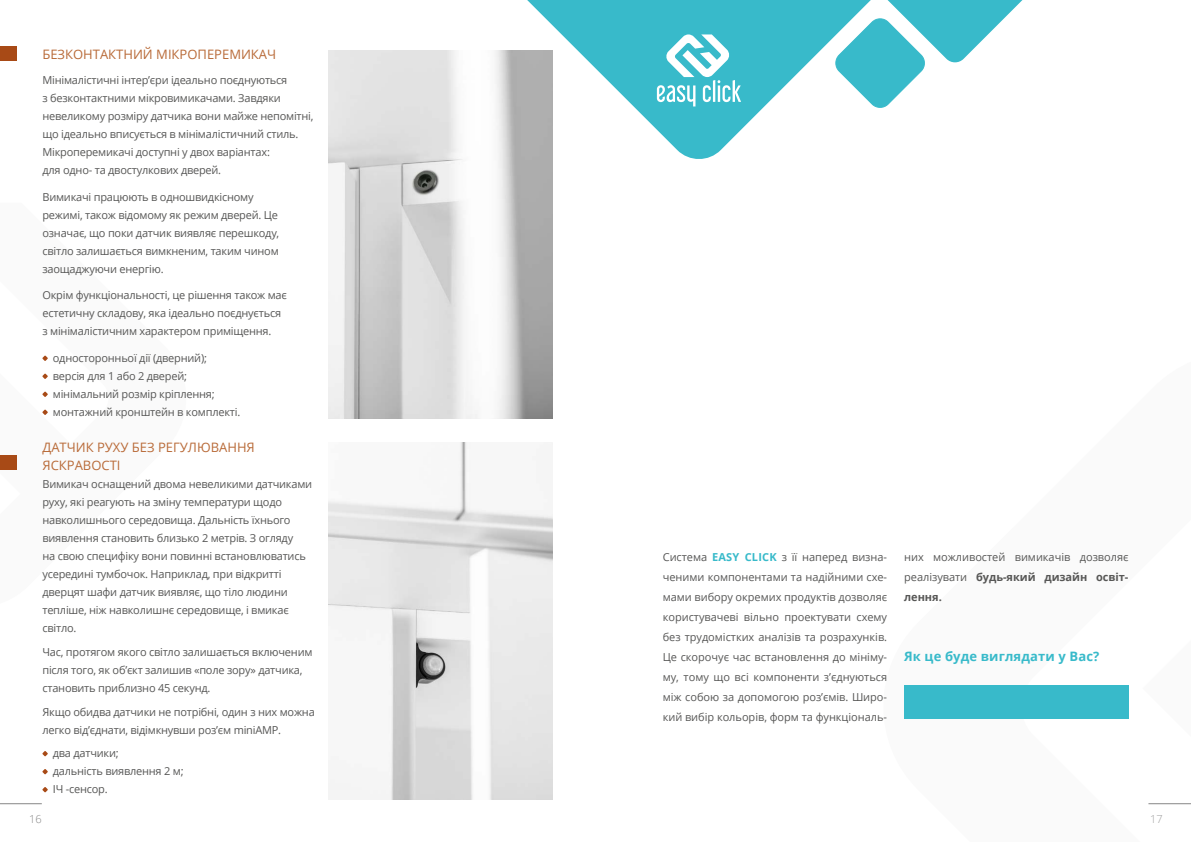
<style>
.page{position:relative;width:1191px;height:842px;background:#fff}
.page>*{position:absolute;margin:0;border:0;box-sizing:border-box;transform-origin:0 0}
.t1{font:13px/18px "Open Sans";color:#b96b39}
.t2{font:700 13px "Open Sans";letter-spacing:.01em;color:#38baca}
.t3{font:11px/18px "Open Sans";letter-spacing:-.02em;color:#575756}
.t4{font:300 11px "Open Sans";color:#878787}
.t5{font:300 11px "Open Sans";color:#a1a1a1}
.s1{font-weight:700;color:#38baca}
.s2{font-weight:700}
</style>
<div class="page">
<hr style="left:0;top:803px;width:42px;height:1px;background:#878787">
<hr style="left:1148px;top:803px;width:43px;height:1px;background:#878787">
<svg style="left:42px;top:751px;width:6px;height:5px"></svg>
<svg style="left:42px;top:769px;width:6px;height:5px"></svg>
<svg style="left:42px;top:787px;width:6px;height:5px"></svg>
<div style="left:0;top:455px;width:16px;height:15px;background:#a84a16"></div>
<img style="left:329px;top:442px;width:224px;height:357px">
<svg style="left:42px;top:356px;width:6px;height:5px"></svg>
<svg style="left:42px;top:374px;width:6px;height:5px"></svg>
<svg style="left:42px;top:392px;width:6px;height:5px"></svg>
<svg style="left:42px;top:410px;width:6px;height:5px"></svg>
<div style="left:0;top:46px;width:16px;height:15px;background:#a84a16"></div>
<img style="left:329px;top:50px;width:224px;height:368px">
<svg style="left:435px;top:0;width:398px;height:166px"></svg>
<svg style="left:657px;top:34px;width:84px;height:72px"></svg>
<svg style="left:833px;top:0;width:190px;height:108px"></svg>
<div style="left:904px;top:685px;width:224px;height:34px;background:#38baca"></div>
<p class="t1" style="left:42px;top:45px;width:235px">БЕЗКОНТАКТНИЙ МІКРОПЕРЕМИКАЧ</p>
<p class="t3" style="left:42px;top:71px;width:273px">Мінімалістичні інтер’єри ідеально поєднуються<br>з безконтактними мікровимикачами. Завдяки невеликому розміру датчика вони майже непомітні, що ідеально вписується в мінімалістичний стиль.<br>Мікроперемикачі доступні у двох варіантах:<br>для одно- та двостулкових дверей.</p>
<p class="t3" style="left:42px;top:188px;width:238px">Вимикачі працюють в одношвидкісному режимі, також відомому як режим дверей. Це означає, що поки датчик виявляє перешкоду, світло залишається вимкненим, таким чином заощаджуючи енергію.</p>
<p class="t3" style="left:42px;top:286px;width:246px">Окрім функціональності, це рішення також має естетичну складову, яка ідеально поєднується з мінімалістичним характером приміщення.</p>
<p class="t3" style="left:53px;top:349px;width:189px">односторонньої дії (дверний); версія для 1 або 2 дверей; мінімальний розмір кріплення; монтажний кронштейн в комплекті.</p>
<p class="t1" style="left:42px;top:438px;width:214px">ДАТЧИК РУХУ БЕЗ РЕГУЛЮВАННЯ<br>ЯСКРАВОСТІ</p>
<p class="t3" style="left:42px;top:475px;width:271px">Вимикач оснащений двома невеликими датчиками руху, які реагують на зміну температури щодо навколишнього середовища. Дальність їхнього виявлення становить близько 2 метрів. З огляду<br>на свою специфіку вони повинні встановлюватись усередині тумбочок. Наприклад, при відкритті дверцят шафи датчик виявляє, що тіло людини тепліше, ніж навколишнє середовище, і вмикає світло.</p>
<p class="t3" style="left:42px;top:643px;width:271px">Час, протягом якого світло залишається включеним після того, як об’єкт залишив «поле зору» датчика, становить приблизно 45 секунд.</p>
<p class="t3" style="left:42px;top:702px;width:274px">Якщо обидва датчики не потрібні, один з них можна легко від’єднати, відімкнувши роз’єм miniAMP.</p>
<p class="t3" style="left:53px;top:744px;width:132px">два датчики;<br>дальність виявлення 2 м;<br>ІЧ -сенсор.</p>
<p class="t3" style="left:663px;top:547px;width:226px;line-height:20px;text-align:justify">Система <span class="s1">EASY CLICK</span> з її наперед визна&shy;ченими компонентами та надійними схе&shy;мами вибору окремих продуктів дозволяє користувачеві вільно проектувати схему без трудомістких аналізів та розрахунків.<br>Це скорочує час встановлення до мініму&shy;му, тому що всі компоненти з’єднуються між собою за допомогою роз’ємів. Широ&shy;кий вибір кольорів, форм та функціональ-</p>
<p class="t3" style="left:904px;top:547px;width:226px;line-height:20px;text-align:justify">них можливостей вимикачів дозволяє реалізувати <span class="s2">будь-який дизайн освіт&shy;лення.</span></p>
<p class="t2" style="left:904px;top:647px;width:197px">Як це буде виглядати у Вас?</p>
<p class="t4" style="left:29px;top:811px;width:14px">16</p>
<p class="t5" style="left:1150px;top:811px;width:14px">17</p>
</div>
